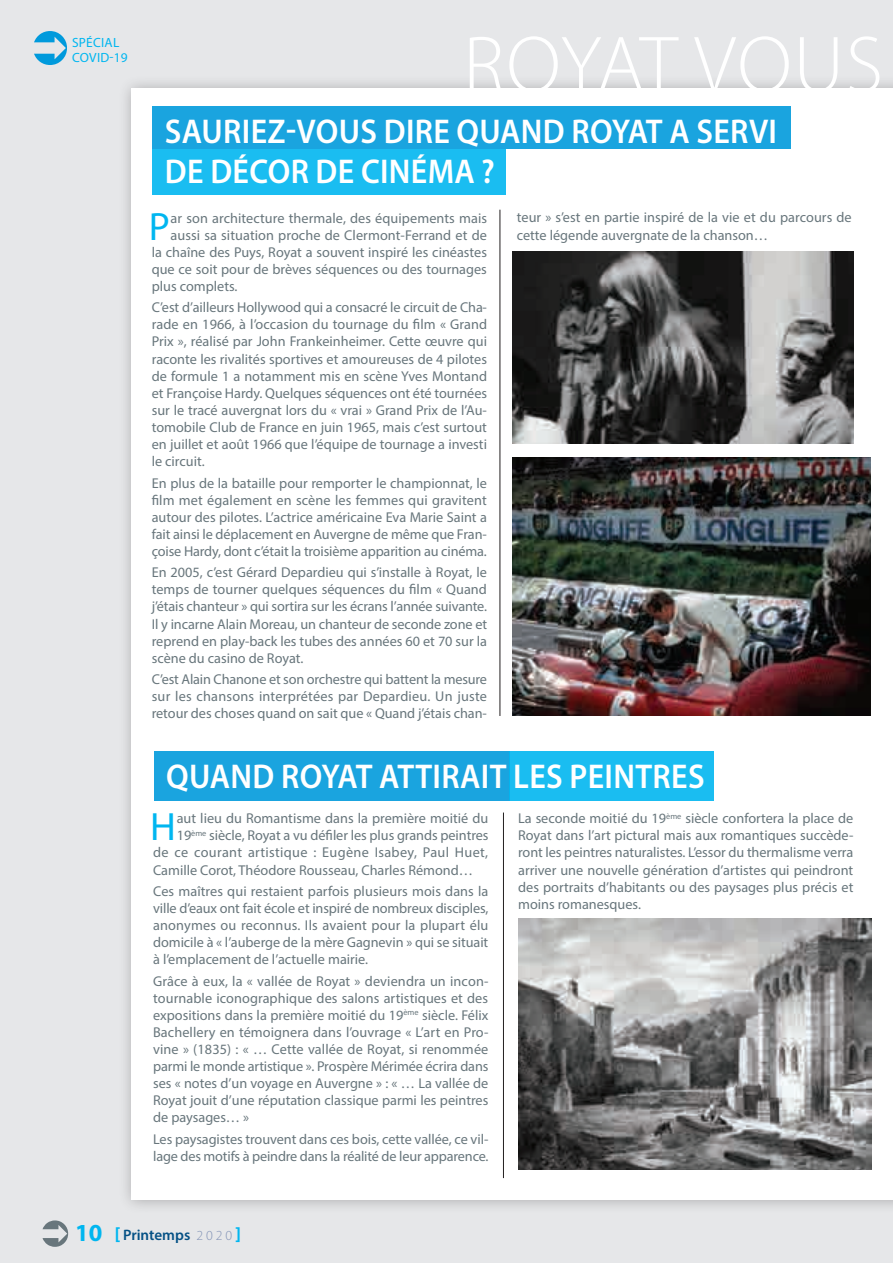
<style>
.page{position:relative;width:893px;height:1263px;background:#e6e7e9}
.page>*{position:absolute;margin:0;border:0;box-sizing:border-box;transform-origin:0 0}
.t1{font:300 81px "Myriad Pro";letter-spacing:.02em;color:#fff}
.t2{font:39.6px "Myriad Pro";color:#00b6f0}
.t3{font:600 34.5px/39.8px "Myriad Pro";letter-spacing:.01em;color:#fff;scale:.93 1}
.t4{font:600 15.15px "Myriad Pro";color:#055185}
.t5{font:14.25px/17.1px "Myriad Pro";color:#68767c;text-align:justify}
.t6{font:14.25px "Myriad Pro";letter-spacing:.025em;color:#68767c}
.t7{font:13.35px/15px "Myriad Pro";letter-spacing:.02em;color:#00b6f0}
.s1{font-weight:400;font-size:39.6px;color:#00b6f0}
.s2{font-weight:700;font-size:24.6px;color:#00b6f0}
.s3{font-weight:700;font-size:18.6px;color:#00b6f0}
.s4{font-weight:300;font-size:13.8px;color:#8293b6}
</style>
<div class="page">
<svg style="left:43px;top:1220px;width:25px;height:27px"></svg>
<div style="left:117px;top:74px;width:776px;height:1140px;background:#231f20;opacity:.3"></div>
<div style="left:132px;top:89px;width:761px;height:1111px;background:#fff"></div>
<div style="left:152px;top:106px;width:638px;height:43px;background:#1aa4df"></div>
<div style="left:152px;top:149px;width:353px;height:46px;background:#1abdf1"></div>
<hr style="left:500px;top:210px;width:1px;height:506px;background:#231f20">
<img style="left:512px;top:252px;width:341px;height:192px">
<img style="left:512px;top:458px;width:358px;height:258px">
<div style="left:154px;top:751px;width:355px;height:50px;background:#1aa4df"></div>
<div style="left:509px;top:751px;width:205px;height:50px;background:#1abdf1"></div>
<hr style="left:503px;top:812px;width:1px;height:366px;background:#231f20">
<img style="left:518px;top:918px;width:354px;height:251px">
<svg style="left:34px;top:31px;width:33px;height:34px"></svg>
<p class="t7" style="left:72px;top:35px;width:57px">SPÉCIAL<br>COVID-19</p>
<h1 class="t1" style="left:463px;top:16px;width:422px">ROYAT VOUS</h1>
<h3 class="t3" style="left:165px;top:113px;width:660px">SAURIEZ-VOUS DIRE QUAND ROYAT A SERVI<br>DE DÉCOR DE CINÉMA ?</h3>
<h2 class="t2" style="left:149px;top:207px;width:23px">P</h2>
<p class="t5" style="left:171px;top:210px;width:318px">ar son architecture thermale, des équipements mais</p>
<p class="t5" style="left:517px;top:210px;width:336px">teur » s’est en partie inspiré de la vie et du parcours de cette légende auvergnate de la chanson…</p>
<p class="t5" style="left:171px;top:227px;width:318px">aussi sa situation proche de Clermont-Ferrand et de</p>
<p class="t5" style="left:152px;top:244px;width:337px">la chaîne des Puys, Royat a souvent inspiré les cinéastes</p>
<p class="t5" style="left:152px;top:261px;width:337px">que ce soit pour de brèves séquences ou des tournages</p>
<p class="t5" style="left:152px;top:278px;width:87px">plus complets.</p>
<p class="t5" style="left:152px;top:299px;width:337px">C’est d’ailleurs Hollywood qui a consacré le circuit de Cha&shy;rade en 1966, à l’occasion du tournage du film « Grand Prix », réalisé par John Frankeinheimer. Cette œuvre qui raconte les rivalités sportives et amoureuses de 4 pilotes de formule 1 a notamment mis en scène Yves Montand et Françoise Hardy. Quelques séquences ont été tournées sur le tracé auvergnat lors du « vrai » Grand Prix de l’Au&shy;tomobile Club de France en juin 1965, mais c’est surtout en juillet et août 1966 que l’équipe de tournage a investi le circuit.</p>
<p class="t5" style="left:152px;top:475px;width:337px">En plus de la bataille pour remporter le championnat, le film met également en scène les femmes qui gravitent autour des pilotes. L’actrice américaine Eva Marie Saint a fait ainsi le déplacement en Auvergne de même que Fran&shy;çoise Hardy, dont c’était la troisième apparition au cinéma.</p>
<p class="t5" style="left:152px;top:564px;width:337px">En 2005, c’est Gérard Depardieu qui s’installe à Royat, le temps de tourner quelques séquences du film « Quand j’étais chanteur » qui sortira sur les écrans l’année suivante.<br>Il y incarne Alain Moreau, un chanteur de seconde zone et reprend en play-back les tubes des années 60 et 70 sur la scène du casino de Royat.</p>
<p class="t5" style="left:152px;top:671px;width:337px">C’est Alain Chanone et son orchestre qui battent la mesure sur les chansons interprétées par Depardieu. Un juste retour des choses quand on sait que « Quand j’étais chan-</p>
<h3 class="t3" style="left:150px;top:757px;width:598px;text-indent:16px">QUAND ROYAT ATTIRAIT LES PEINTRES<br><span class="s1">H</span>ROMANTIQUES…</h3>
<p class="t5" style="left:518px;top:810px;width:337px">La seconde moitié du 19<sup>ème</sup> siècle confortera la place de Royat dans l’art pictural mais aux romantiques succède&shy;ront les peintres naturalistes. L’essor du thermalisme verra arriver une nouvelle génération d’artistes qui peindront des portraits d’habitants ou des paysages plus précis et moins romanesques.</p>
<p class="t5" style="left:177px;top:810px;width:313px">aut lieu du Romantisme dans la première moitié du</p>
<p class="t5" style="left:177px;top:827px;width:313px">19<sup>ème</sup> siècle, Royat a vu défiler les plus grands peintres</p>
<p class="t6" style="left:153px;top:846px;width:337px">de ce courant artistique : Eugène Isabey, Paul Huet,</p>
<p class="t5" style="left:153px;top:862px;width:321px">Camille Corot, Théodore Rousseau, Charles Rémond…</p>
<p class="t5" style="left:153px;top:883px;width:337px">Ces maîtres qui restaient parfois plusieurs mois dans la ville d’eaux ont fait école et inspiré de nombreux disciples, anonymes ou reconnus. Ils avaient pour la plupart élu domicile à « l’auberge de la mère Gagnevin » qui se situait à l’emplacement de l’actuelle mairie.</p>
<p class="t5" style="left:153px;top:973px;width:337px">Grâce à eux, la « vallée de Royat » deviendra un incon&shy;tournable iconographique des salons artistiques et des expositions dans la première moitié du 19<sup>ème</sup> siècle. Félix Bachellery en témoignera dans l’ouvrage « L’art en Pro&shy;vine » (1835) : « … Cette vallée de Royat, si renommée parmi le monde artistique ». Prospère Mérimée écrira dans ses « notes d’un voyage en Auvergne » : « … La vallée de Royat jouit d’une réputation classique parmi les peintres de paysages… »</p>
<p class="t5" style="left:153px;top:1131px;width:337px">Les paysagistes trouvent dans ces bois, cette vallée, ce vil&shy;lage des motifs à peindre dans la réalité de leur apparence.</p>
<p class="t4" style="left:75px;top:1227px;width:168px"><span class="s2">10</span> <span class="s3">[</span> Printemps <span class="s4">2 0 2 0</span> <span class="s3">]</span></p>
</div>
